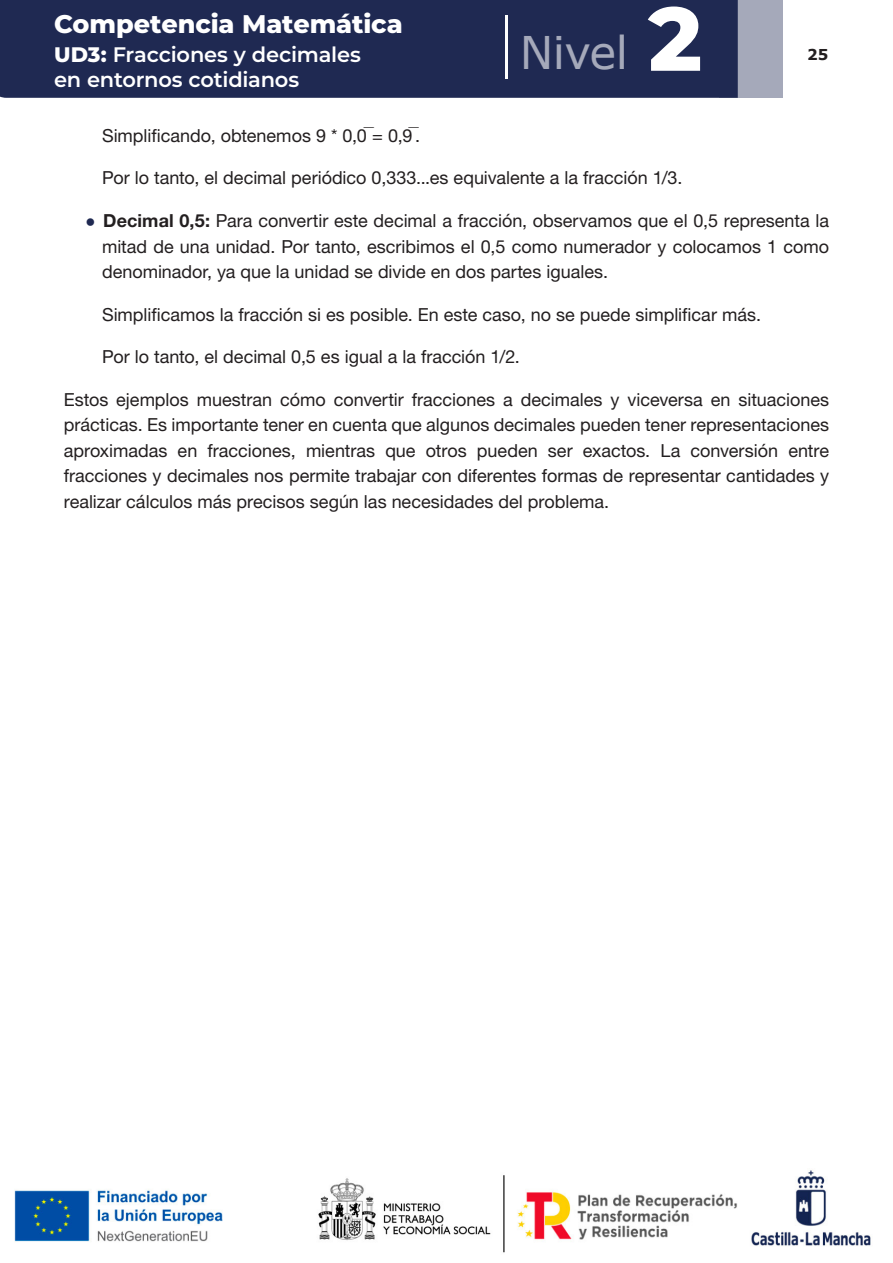
<style>
.page{position:relative;width:893px;height:1263px;background:#fff}
.page>*{position:absolute;margin:0;border:0;box-sizing:border-box;transform-origin:0 0}
.t1{font:45px "Verdana";letter-spacing:-.015em;color:#a5a9ba}
.t2{font:800 25.5px "Montserrat";letter-spacing:-.005em;color:#fff}
.t3{font:600 21px/25.2px "Montserrat";letter-spacing:-.01em;color:#fff}
.PUNTO_PARRAFOS_SIGUI{font:18px/25.5px "Helvetica Neue LT 55 Rm";color:#231f20;text-align:justify}
.t4{font:700 15px "Verdana";color:#231f20}
.s1{font-family:"Montserrat";font-weight:800;font-size:90px;color:#fff}
.s2{font-weight:800}
.s3{font-family:"Arimo";font-weight:700;font-style:italic}
.s4{font-family:"Arimo";font-weight:700}
.s5{font-family:"Verdana";font-weight:700;font-size:15px;color:#1f2952}
.s6{font-family:"Helvetica Neue LT 75 Bd"}
</style>
<div class="page">
<img style="left:14px;top:1170px;width:857px;height:83px">
<div style="left:719px;top:0;width:63px;height:98px;background:#a5a9ba"></div>
<div style="left:0;top:0;width:738px;height:98px;background:#1f2952"></div>
<hr style="left:505px;top:16px;width:2px;height:63px;background:#fff">
<h1 class="t1" style="left:520px;top:22px;width:184px">Nivel <span class="s1">2</span></h1>
<h2 class="t2" style="left:54px;top:5px;width:350px">Competencia Matemática</h2>
<p class="t3" style="left:54px;top:41px;width:309px"><span class="s2">UD3:</span> Fracciones y decimales en entornos cotidianos</p>
<p class="PUNTO_PARRAFOS_SIGUI" style="left:102px;top:122px;width:324px">Simplificando, obtenemos 9 * 0,0<span class="s3">̅</span>= 0,9<span class="s4">̅</span>.</p>
<p class="PUNTO_PARRAFOS_SIGUI" style="left:102px;top:165px;width:582px">Por lo tanto, el decimal periódico 0,333...es equivalente a la fracción 1/3.</p>
<p class="PUNTO_PARRAFOS_SIGUI" style="left:102px;top:207px;width:729px;text-indent:-17px"><span class="s5">•</span> <span class="s6">Decimal 0,5:</span> Para convertir este decimal a fracción, observamos que el 0,5 representa la mitad de una unidad. Por tanto, escribimos el 0,5 como numerador y colocamos 1 como denominador, ya que la unidad se divide en dos partes iguales.</p>
<p class="PUNTO_PARRAFOS_SIGUI" style="left:102px;top:301px;width:660px">Simplificamos la fracción si es posible. En este caso, no se puede simplificar más.</p>
<p class="PUNTO_PARRAFOS_SIGUI" style="left:102px;top:343px;width:419px">Por lo tanto, el decimal 0,5 es igual a la fracción 1/2.</p>
<p class="PUNTO_PARRAFOS_SIGUI" style="left:64px;top:386px;width:767px">Estos ejemplos muestran cómo convertir fracciones a decimales y viceversa en situaciones prácticas. Es importante tener en cuenta que algunos decimales pueden tener representaciones aproximadas en fracciones, mientras que otros pueden ser exactos. La conversión entre fracciones y decimales nos permite trabajar con diferentes formas de representar cantidades y realizar cálculos más precisos según las necesidades del problema.</p>
<p class="t4" style="left:807px;top:44px;width:23px">25</p>
</div>
